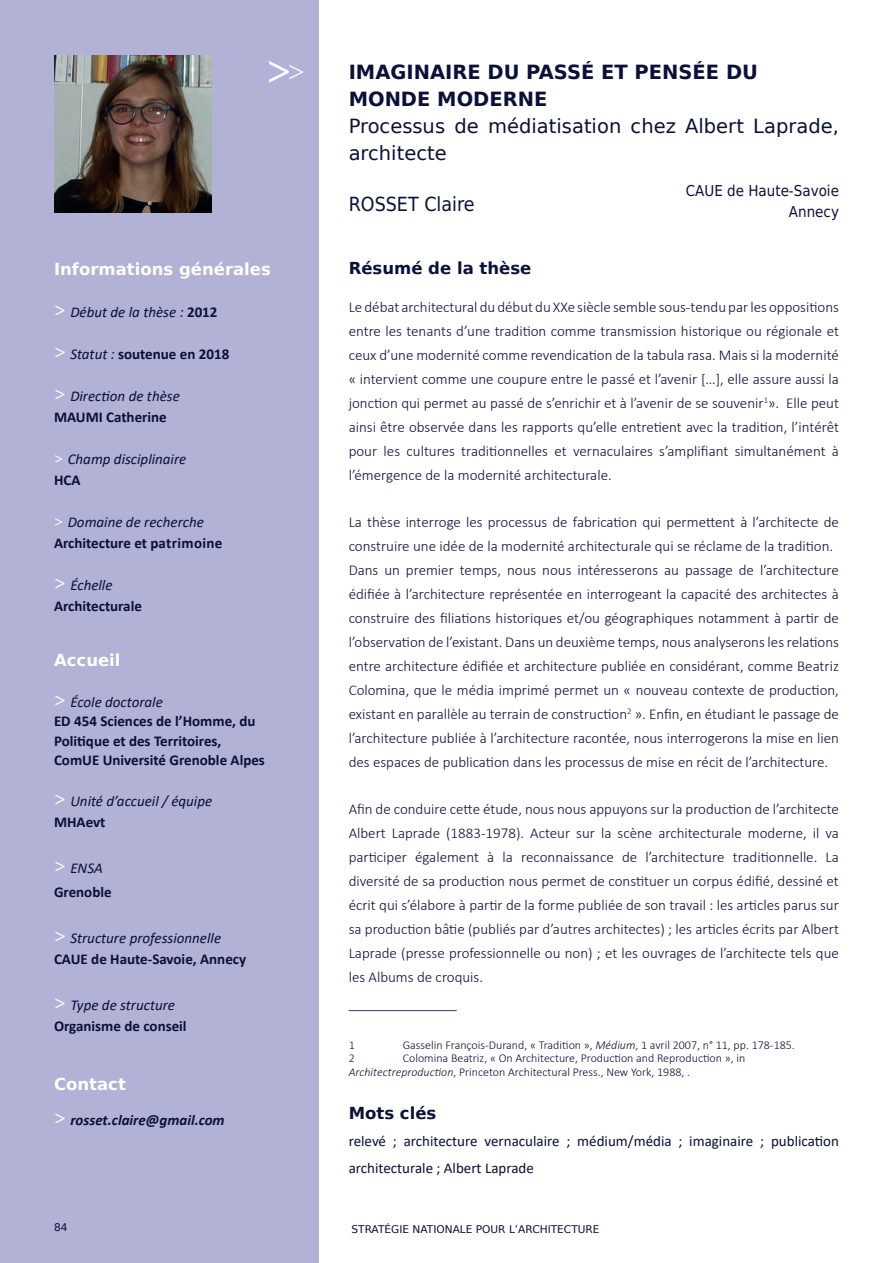
<style>
.page{position:relative;width:893px;height:1263px;background:#fff}
.page>*{position:absolute;margin:0;border:0;box-sizing:border-box;transform-origin:0 0}
.t1{font:700 42.3px "Liberation Serif";color:#fff}
.t2{font:19.5px/27px "DejaVu Sans";color:#0a1039}
.t3{font:700 19.5px/27px "DejaVu Sans";color:#0a1039}
.t4{font:19.5px "DejaVu Sans Condensed";color:#0a1039}
.t5{font:700 16.5px "DejaVu Sans";color:#fff}
.t6{font:700 16.5px "DejaVu Sans";color:#0a1039}
.t7{font:300 15px/24px "Calibri";color:#0a1039;text-align:justify}
.t8{font:700 15px/21px "Calibri";color:#0a1039}
.t9{font:italic 15px/21px "Calibri";color:#0a1039}
.t10{font:15px/27px "Calibri";color:#0a1039}
.t11{font:15px/21px "DejaVu Sans Condensed";color:#0a1039;text-align:right}
.t12{font:italic 700 15px "Calibri";color:#0a1039}
.t13{font:300 12px/13.5px "Calibri";color:#0a1039}
.t14{font:10.65px "DejaVu Sans";color:#0a1039}
.t15{font:10.5px "DejaVu Sans";color:#0a1039}
.s1{font-weight:400;font-size:29.55px}
.s2{font-family:"Liberation Serif";font-weight:700;font-size:19.5px;color:#fff}
.s3{font-weight:700;font-style:normal}
.s4{font-family:"Liberation Serif";font-style:italic;font-size:19.5px;color:#fff}
.s5{font-weight:400;font-style:italic}
.s6{font-family:"Liberation Serif";font-weight:700;color:#fff}
.s7{font-family:"Liberation Serif";font-style:italic;color:#fff}
.s8{font-family:"Liberation Serif";font-size:19.5px;color:#fff}
.s9{font-style:italic}
</style>
<div class="page">
<div style="left:0;top:0;width:318px;height:1263px;background:#b2b1d6"></div>
<hr style="left:349px;top:1010px;width:108px;height:1px;background:#24418a">
<img style="left:55px;top:56px;width:157px;height:157px">
<h1 class="t1" style="left:267px;top:43px;width:39px">&gt;<span class="s1">&gt;</span></h1>
<p class="t5" style="left:54px;top:255px;width:218px">Informations générales</p>
<p class="t9" style="left:54px;top:301px;width:165px"><span class="s2">&gt;</span> Début de la thèse : <span class="s3">2012</span></p>
<p class="t8" style="left:54px;top:343px;width:177px"><span class="s4">&gt;</span> <span class="s5">Statut :</span> soutenue en 2018</p>
<p class="t9" style="left:54px;top:385px;width:127px"><span class="s2">&gt;</span> Direction de thèse<br><span class="s3">MAUMI Catherine</span></p>
<p class="t9" style="left:54px;top:448px;width:134px"><span class="s6">&gt;</span> Champ disciplinaire<br><span class="s3">HCA</span></p>
<p class="t8" style="left:54px;top:511px;width:170px"><span class="s7">&gt;</span> <span class="s5">Domaine de recherche<br></span>Architecture et patrimoine</p>
<p class="t8" style="left:54px;top:574px;width:89px"><span class="s4">&gt;</span> <span class="s5">Échelle<br></span>Architecturale</p>
<p class="t5" style="left:54px;top:647px;width:68px">Accueil</p>
<p class="t8" style="left:54px;top:692px;width:212px;line-height:19.5px"><span class="s4">&gt;</span> <span class="s5">École doctorale<br></span>ED 454 Sciences de l’Homme, du<br>Politique et des Territoires,<br>ComUE Université Grenoble Alpes</p>
<p class="t9" style="left:54px;top:790px;width:160px"><span class="s2">&gt;</span> Unité d’accueil / équipe<br><span class="s3">MHAevt</span></p>
<p class="t8" style="left:54px;top:855px;width:59px;line-height:24.8px"><span class="s4">&gt;</span> <span class="s5">ENSA<br></span>Grenoble</p>
<p class="t8" style="left:54px;top:927px;width:194px"><span class="s4">&gt;</span> <span class="s5">Structure professionnelle<br></span>CAUE de Haute-Savoie, Annecy</p>
<p class="t8" style="left:54px;top:994px;width:134px"><span class="s4">&gt;</span> <span class="s5">Type de structure<br></span>Organisme de conseil</p>
<p class="t5" style="left:54px;top:1071px;width:73px">Contact</p>
<p class="t12" style="left:54px;top:1109px;width:172px"><span class="s8">&gt;</span> rosset.claire@gmail.com</p>
<h2 class="t3" style="left:349px;top:58px;width:411px">IMAGINAIRE DU PASSÉ ET PENSÉE DU<br>MONDE MODERNE</h2>
<h2 class="t2" style="left:349px;top:112px;width:492px">Processus de médiatisation chez Albert Laprade, architecte</h2>
<h2 class="t4" style="left:349px;top:188px;width:127px">ROSSET Claire</h2>
<p class="t11" style="left:686px;top:179px;width:155px">CAUE de Haute-Savoie<br>Annecy</p>
<p class="t6" style="left:349px;top:255px;width:184px">Résumé de la thèse</p>
<p class="t7" style="left:349px;top:294px;width:492px">Le débat architectural du début du XXe siècle semble sous-tendu par les oppositions entre les tenants d’une tradition comme transmission historique ou régionale et ceux d’une modernité comme revendication de la tabula rasa. Mais si la modernité « intervient comme une coupure entre le passé et l’avenir […], elle assure aussi la jonction qui permet au passé de s’enrichir et à l’avenir de se souvenir<sup>1</sup>». Elle peut ainsi être observée dans les rapports qu’elle entretient avec la tradition, l’intérêt pour les cultures traditionnelles et vernaculaires s’amplifiant simultanément à l’émergence de la modernité architecturale.</p>
<p class="t7" style="left:349px;top:510px;width:492px;text-align:left">La thèse interroge les processus de fabrication qui permettent à l’architecte de construire une idée de la modernité architecturale qui se réclame de la tradition.<br>Dans un premier temps, nous nous intéresserons au passage de l’architecture édifiée à l’architecture représentée en interrogeant la capacité des architectes à construire des filiations historiques et/ou géographiques notamment à partir de l’observation de l’existant. Dans un deuxième temps, nous analyserons les relations entre architecture édifiée et architecture publiée en considérant, comme Beatriz Colomina, que le média imprimé permet un « nouveau contexte de production, existant en parallèle au terrain de construction<sup>2</sup> ». Enfin, en étudiant le passage de l’architecture publiée à l’architecture racontée, nous interrogerons la mise en lien des espaces de publication dans les processus de mise en récit de l’architecture.</p>
<p class="t7" style="left:349px;top:797px;width:492px">Afin de conduire cette étude, nous nous appuyons sur la production de l’architecte Albert Laprade (1883-1978). Acteur sur la scène architecturale moderne, il va participer également à la reconnaissance de l’architecture traditionnelle. La diversité de sa production nous permet de constituer un corpus édifié, dessiné et écrit qui s’élabore à partir de la forme publiée de son travail : les articles parus sur sa production bâtie (publiés par d’autres architectes) ; les articles écrits par Albert Laprade (presse professionnelle ou non) ; et les ouvrages de l’architecte tels que les Albums de croquis.</p>
<p class="t13" style="left:349px;top:1038px;width:8px">1</p>
<p class="t13" style="left:403px;top:1038px;width:394px">Gasselin François-Durand, « Tradition », <span class="s9">Médium</span>, 1 avril 2007, n° 11, pp. 178‑185.</p>
<p class="t13" style="left:349px;top:1051px;width:8px">2</p>
<p class="t13" style="left:349px;top:1051px;width:398px;text-indent:54px">Colomina Beatriz, « On Architecture, Production and Reproduction », in<br><span class="s9">Architectreproduction</span>, Princeton Architectural Press., New York, 1988, .</p>
<p class="t6" style="left:349px;top:1099px;width:89px">Mots clés</p>
<p class="t10" style="left:349px;top:1127px;width:492px">relevé ; architecture vernaculaire ; médium/média ; imaginaire ; publication architecturale ; Albert Laprade</p>
<p class="t15" style="left:54px;top:1219px;width:15px">84</p>
<p class="t14" style="left:351px;top:1221px;width:250px">STRATÉGIE NATIONALE POUR L’ARCHITECTURE</p>
</div>
